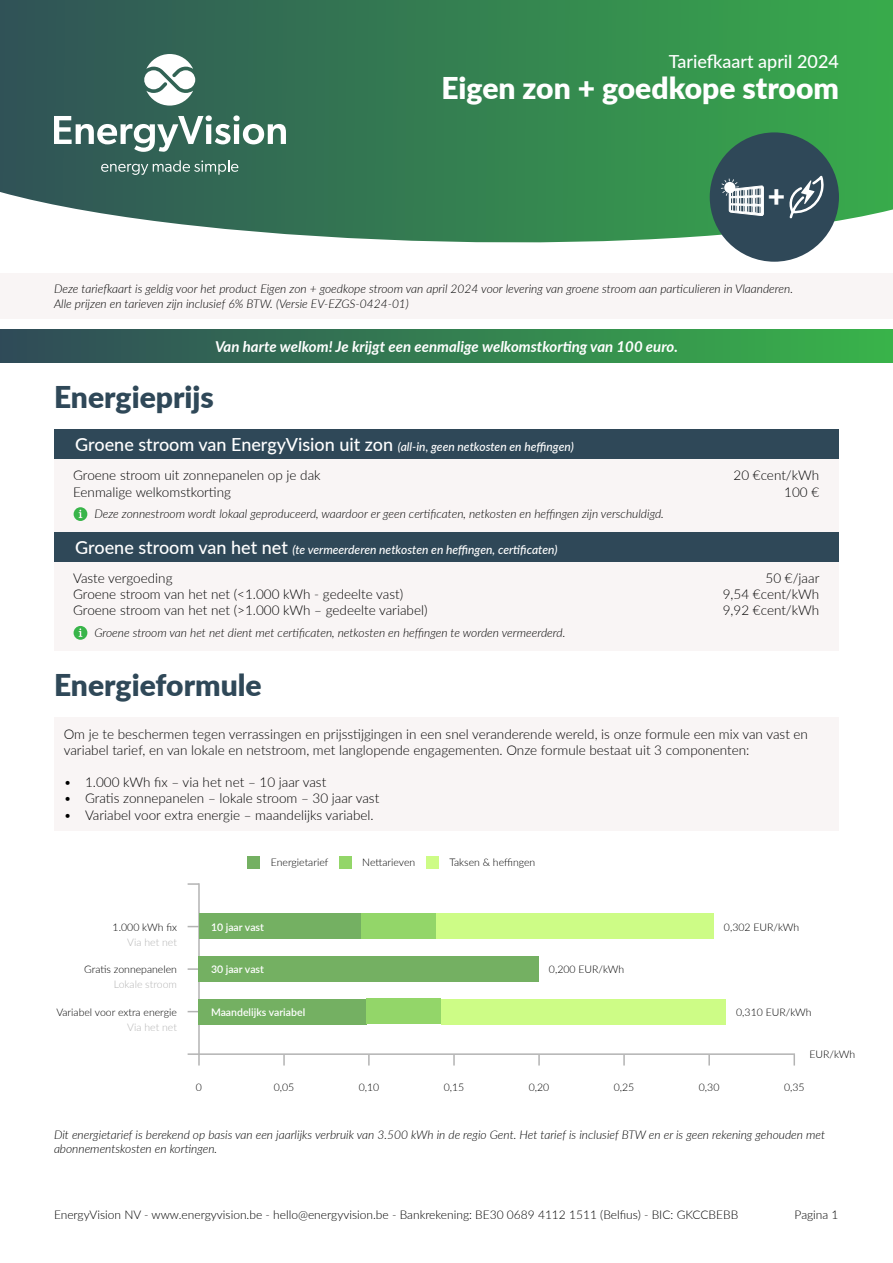
<style>
.page{position:relative;width:893px;height:1263px;background:#fff}
.page>*{position:absolute;margin:0;border:0;box-sizing:border-box;transform-origin:0 0}
.t1{font:900 30px "Lato";color:#2f4858}
.t2{font:900 30px "Lato";color:#fff}
.t3{font:500 18px "Lato";color:#fff}
.t4{font:italic 700 15px "Lato";color:#fff}
.t5{font:300 13.5px/16.2px "Lato";color:#000}
.t6{font:italic 300 12px/14.4px "Lato";color:#000}
.t7{font:300 12px "Lato";color:#000}
.t8{font:italic 500 12px "Lato";color:#fff}
.t9{font:300 10.5px "Lato";color:#000}
.t10{font:600 10.5px "Lato";color:#fff}
.t11{font:300 10.5px "Lato";color:#b3b3b3}
.s1{font-style:italic;font-size:12px}
.s2{font-style:normal;font-size:18px}
</style>
<div class="page">
<svg style="left:0;top:0;width:893px;height:262px;background:#4d8f67"></svg>
<div style="left:54px;top:451px;width:785px;height:199px;background:#f9f5f5"></div>
<svg style="left:54px;top:115px;width:232px;height:37px"></svg>
<svg style="left:101px;top:160px;width:137px;height:15px;background:#5a8176"></svg>
<svg style="left:143px;top:54px;width:52px;height:52px"></svg>
<div style="left:0;top:273px;width:893px;height:45px;background:#f9f5f5"></div>
<div style="left:54px;top:429px;width:785px;height:30px;background:#2f4858"></div>
<div style="left:54px;top:532px;width:785px;height:29px;background:#2f4858"></div>
<svg style="left:74px;top:507px;width:13px;height:14px"></svg>
<svg style="left:74px;top:626px;width:13px;height:14px"></svg>
<div style="left:710px;top:132px;width:129px;height:130px;background:#2f4858;border-radius:50%"></div>
<svg style="left:789px;top:176px;width:34px;height:42px"></svg>
<svg style="left:721px;top:179px;width:42px;height:37px"></svg>
<div style="left:0;top:329px;width:893px;height:33px;background:linear-gradient(to right,#2f4a58,#39b44a)"></div>
<hr style="left:188px;top:1053px;width:607px;height:2px;background:#b3b3b3">
<hr style="left:198px;top:883px;width:2px;height:182px;background:#b3b3b3">
<svg style="left:283px;top:1055px;width:2px;height:10px"></svg>
<svg style="left:368px;top:1055px;width:2px;height:10px"></svg>
<svg style="left:453px;top:1055px;width:2px;height:10px"></svg>
<svg style="left:538px;top:1055px;width:2px;height:10px"></svg>
<svg style="left:623px;top:1055px;width:2px;height:10px"></svg>
<svg style="left:793px;top:1055px;width:2px;height:10px"></svg>
<hr style="left:188px;top:968px;width:20px;height:2px;background:#b3b3b3">
<svg style="left:188px;top:883px;width:11px;height:2px"></svg>
<div style="left:198px;top:999px;width:168px;height:25px;background:#74b062"></div>
<div style="left:441px;top:999px;width:284px;height:25px;background:#cdfc86"></div>
<div style="left:198px;top:956px;width:340px;height:26px;background:#74b062"></div>
<div style="left:247px;top:856px;width:13px;height:12px;background:#74b062"></div>
<div style="left:339px;top:856px;width:13px;height:12px;background:#93d669"></div>
<div style="left:426px;top:856px;width:13px;height:12px;background:#cdfc86"></div>
<div style="left:54px;top:717px;width:785px;height:113px;background:#f9f5f5"></div>
<div style="left:200px;top:914px;width:161px;height:25px;background:#74b062"></div>
<div style="left:361px;top:914px;width:75px;height:25px;background:#93d669"></div>
<div style="left:436px;top:914px;width:277px;height:25px;background:#cdfc86"></div>
<div style="left:366px;top:999px;width:75px;height:25px;background:#93d669"></div>
<svg style="left:708px;top:1055px;width:2px;height:10px"></svg>
<p class="t3" style="left:669px;top:49px;width:172px">Tariefkaart april 2024</p>
<p class="t2" style="left:441px;top:66px;width:399px">Eigen zon + goedkope stroom</p>
<p class="t2" style="left:768px;top:174px;width:19px">+</p>
<p class="t6" style="left:54px;top:281px;width:741px">Deze tariefkaart is geldig voor het product Eigen zon + goedkope stroom van april 2024 voor levering van groene stroom aan particulieren in Vlaanderen.<br>Alle prijzen en tarieven zijn inclusief 6% BTW. (Versie EV-EZGS-0424-01)</p>
<p class="t4" style="left:215px;top:335px;width:464px">Van harte welkom! Je krijgt een eenmalige welkomstkorting van 100 euro.</p>
<p class="t1" style="left:54px;top:374px;width:161px">Energieprijs</p>
<p class="t3" style="left:75px;top:432px;width:500px">Groene stroom van EnergyVision uit zon <span class="s1">(all-in, geen netkosten en heffingen)</span></p>
<p class="t5" style="left:73px;top:467px;width:249px">Groene stroom uit zonnepanelen op je dak</p>
<p class="t5" style="left:734px;top:467px;width:87px">20 €cent/kWh</p>
<p class="t5" style="left:73px;top:483px;width:160px">Eenmalige welkomstkorting</p>
<p class="t5" style="left:784px;top:483px;width:36px">100 €</p>
<p class="t6" style="left:94px;top:506px;width:571px">Deze zonnestroom wordt lokaal geproduceerd, waardoor er geen certificaten, netkosten en heffingen zijn verschuldigd.</p>
<p class="t8" style="left:75px;top:541px;width:484px"><span class="s2">Groene stroom van het net</span> (te vermeerderen netkosten en heffingen, certificaten)</p>
<p class="t5" style="left:73px;top:569px;width:101px">Vaste vergoeding</p>
<p class="t5" style="left:766px;top:569px;width:55px">50 €/jaar</p>
<p class="t5" style="left:73px;top:586px;width:332px">Groene stroom van het net (&lt;1.000 kWh - gedeelte vast)</p>
<p class="t5" style="left:723px;top:586px;width:98px">9,54 €cent/kWh</p>
<p class="t5" style="left:73px;top:602px;width:356px">Groene stroom van het net (&gt;1.000 kWh – gedeelte variabel)</p>
<p class="t5" style="left:723px;top:602px;width:98px">9,92 €cent/kWh</p>
<p class="t6" style="left:94px;top:625px;width:472px">Groene stroom van het net dient met certificaten, netkosten en heffingen te worden vermeerderd.</p>
<p class="t1" style="left:54px;top:662px;width:209px">Energieformule</p>
<p class="t5" style="left:64px;top:725px;width:746px">Om je te beschermen tegen verrassingen en prijsstijgingen in een snel veranderende wereld, is onze formule een mix van vast en variabel tarief, en van lokale en netstroom, met langlopende engagementen. Onze formule bestaat uit 3 componenten:</p>
<p class="t5" style="left:64px;top:774px;width:264px">• 1.000 kWh fix – via het net – 10 jaar vast</p>
<p class="t5" style="left:64px;top:790px;width:317px">• Gratis zonnepanelen – lokale stroom – 30 jaar vast</p>
<p class="t5" style="left:64px;top:806px;width:311px">• Variabel voor extra energie – maandelijks variabel.</p>
<p class="t9" style="left:271px;top:855px;width:59px">Energietarief</p>
<p class="t9" style="left:362px;top:855px;width:55px">Nettarieven</p>
<p class="t9" style="left:449px;top:855px;width:88px">Taksen &amp; heffingen</p>
<p class="t9" style="left:113px;top:919px;width:66px">1.000 kWh fix</p>
<p class="t9" style="left:84px;top:962px;width:94px">Gratis zonnepanelen</p>
<p class="t9" style="left:56px;top:1004px;width:122px">Variabel voor extra energie</p>
<p class="t11" style="left:127px;top:934px;width:51px">Via het net</p>
<p class="t11" style="left:114px;top:977px;width:65px">Lokale stroom</p>
<p class="t11" style="left:127px;top:1019px;width:51px">Via het net</p>
<p class="t10" style="left:211px;top:919px;width:55px">10 jaar vast</p>
<p class="t9" style="left:724px;top:919px;width:77px">0,302 EUR/kWh</p>
<p class="t10" style="left:211px;top:962px;width:55px">30 jaar vast</p>
<p class="t9" style="left:549px;top:962px;width:77px">0,200 EUR/kWh</p>
<p class="t10" style="left:211px;top:1004px;width:96px">Maandelijks variabel</p>
<p class="t9" style="left:736px;top:1005px;width:77px">0,310 EUR/kWh</p>
<p class="t9" style="left:809px;top:1047px;width:47px">EUR/kWh</p>
<p class="t9" style="left:196px;top:1080px;width:8px">0</p>
<p class="t9" style="left:274px;top:1080px;width:22px">0,05</p>
<p class="t9" style="left:359px;top:1080px;width:22px">0,10</p>
<p class="t9" style="left:444px;top:1080px;width:22px">0,15</p>
<p class="t9" style="left:529px;top:1080px;width:22px">0,20</p>
<p class="t9" style="left:614px;top:1080px;width:22px">0,25</p>
<p class="t9" style="left:699px;top:1080px;width:22px">0,30</p>
<p class="t9" style="left:784px;top:1080px;width:22px">0,35</p>
<p class="t6" style="left:54px;top:1127px;width:773px">Dit energietarief is berekend op basis van een jaarlijks verbruik van 3.500 kWh in de regio Gent. Het tarief is inclusief BTW en er is geen rekening gehouden met abonnementskosten en kortingen.</p>
<p class="t7" style="left:54px;top:1206px;width:686px">EnergyVision NV - www.energyvision.be - hello@energyvision.be - Bankrekening: BE30 0689 4112 1511 (Belfius) - BIC: GKCCBEBB</p>
<p class="t7" style="left:795px;top:1206px;width:45px">Pagina 1</p>
</div>
